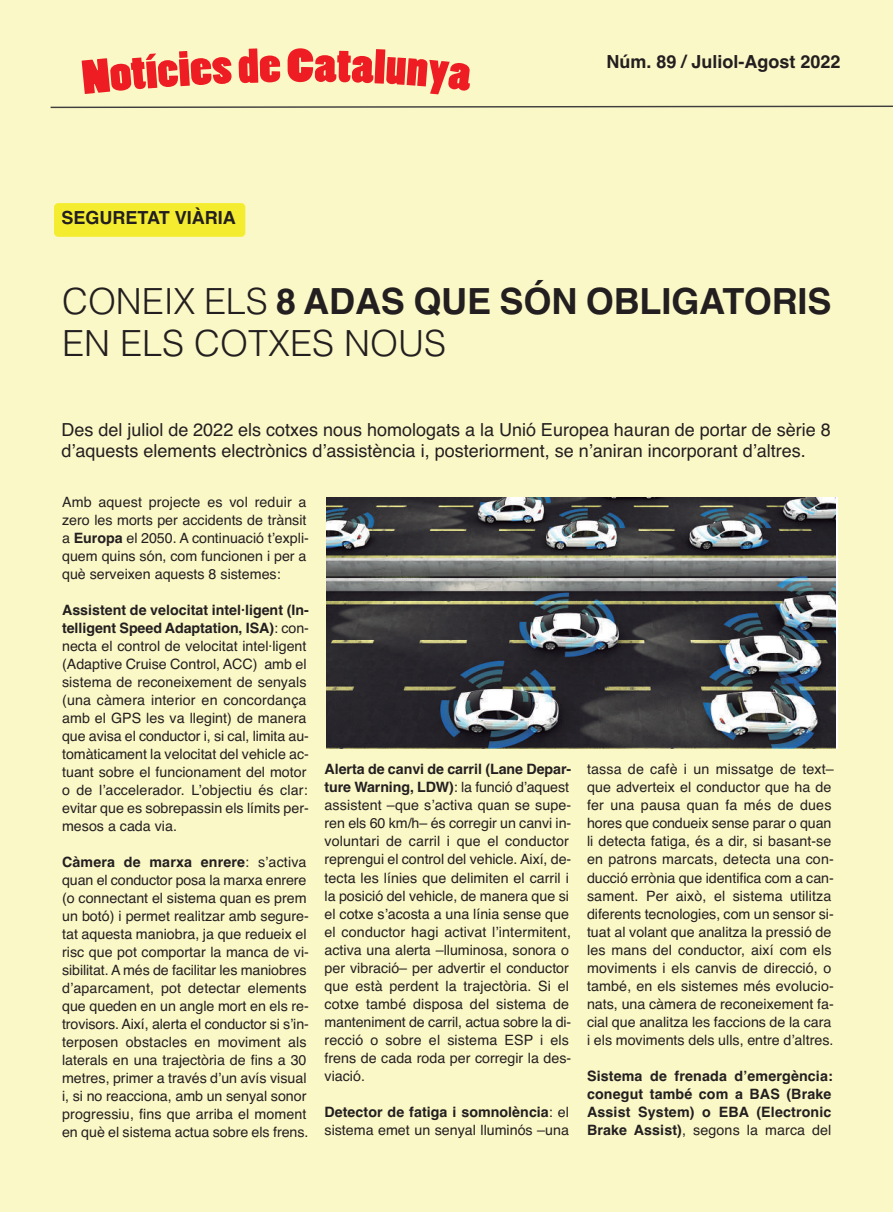
<style>
.page{position:relative;width:893px;height:1212px;background:#fbf8c7}
.page>*{position:absolute;margin:0;border:0;box-sizing:border-box;transform-origin:0 0}
.t1{font:44.7px "Poplar Std";color:#ee1d23;scale:1.29 1}
.t2{font:300 36px/42px "Helvetica";color:#231f20}
.t3{font:18px/21px "Helvetica";color:#231f20}
.t4{font:700 18px "Helvetica";color:#231f20}
.t5{font:14.25px/18px "Helvetica";color:#231f20}
.t6{font:700 14.25px/18px "Helvetica";letter-spacing:.01em;color:#231f20;text-align:justify}
.s1{font-weight:700}
.s2{font-weight:400}
</style>
<div class="page">
<svg style="left:50px;top:105px;width:843px;height:4px"></svg>
<div style="left:54px;top:203px;width:191px;height:34px;background:#f4ed2f;border-radius:4px"></div>
<img style="left:327px;top:497px;width:509px;height:252px">
<p class="t4" style="left:62px;top:211px;width:176px">SEGURETAT VIÀRIA</p>
<h1 class="t1" style="left:287px;top:45px;width:23px">C</h1>
<p class="t4" style="left:606px;top:55px;width:236px">Núm. 89 / Juliol-Agost 2022</p>
<h2 class="t2" style="left:62px;top:283px;width:771px">CONEIX ELS <span class="s1">8 ADAS QUE SÓN OBLIGATORIS<br></span>EN ELS COTXES NOUS</h2>
<p class="t3" style="left:62px;top:421px;width:771px">Des del juliol de 2022 els cotxes nous homologats a la Unió Europea hauran de portar de sèrie 8 d’aquests elements electrònics d’assistència i, posteriorment, se n’aniran incorporant d’altres.</p>
<p class="t5" style="left:62px;top:495px;width:248px">Amb aquest projecte es vol reduir a zero les morts per accidents de trànsit a <span class="s1">Europa</span> el 2050. A continuació t’expli&shy;quem quins són, com funcionen i per a què serveixen aquests 8 sistemes:</p>
<p class="t5" style="left:62px;top:603px;width:248px"><span class="s1">Assistent de velocitat intel·ligent (In&shy;telligent Speed Adaptation, ISA)</span>: con&shy;necta el control de velocitat intel·ligent (Adaptive Cruise Control, ACC) amb el sistema de reconeixement de senyals (una càmera interior en concordança amb el GPS les va llegint) de manera que avisa el conductor i, si cal, limita au&shy;tomàticament la velocitat del vehicle ac&shy;tuant sobre el funcionament del motor o de l’accelerador. L’objectiu és clar: evitar que es sobrepassin els límits per&shy;mesos a cada via.</p>
<p class="t5" style="left:62px;top:855px;width:248px"><span class="s1">Càmera de marxa enrere</span>: s’activa quan el conductor posa la marxa enrere (o connectant el sistema quan es prem un botó) i permet realitzar amb segure&shy;tat aquesta maniobra, ja que redueix el risc que pot comportar la manca de vi&shy;sibilitat. A més de facilitar les maniobres d’aparcament, pot detectar elements que queden en un angle mort en els re&shy;trovisors. Així, alerta el conductor si s’in&shy;terposen obstacles en moviment als laterals en una trajectòria de fins a 30 metres, primer a través d’un avís visual i, si no reacciona, amb un senyal sonor progressiu, fins que arriba el moment en què el sistema actua sobre els frens.</p>
<p class="t5" style="left:325px;top:762px;width:248px"><span class="s1">Alerta de canvi de carril (Lane Depar&shy;ture Warning, LDW)</span>: la funció d’aquest assistent –que s’activa quan se supe&shy;ren els 60 km/h– és corregir un canvi in&shy;voluntari de carril i que el conductor reprengui el control del vehicle. Així, de&shy;tecta les línies que delimiten el carril i la posició del vehicle, de manera que si el cotxe s’acosta a una línia sense que el conductor hagi activat l’intermitent, activa una alerta –lluminosa, sonora o per vibració– per advertir el conductor que està perdent la trajectòria. Si el cotxe també disposa del sistema de manteniment de carril, actua sobre la di&shy;recció o sobre el sistema ESP i els frens de cada roda per corregir la des&shy;viació.</p>
<p class="t5" style="left:325px;top:1104px;width:246px"><span class="s1">Detector de fatiga i somnolència</span>: el sistema emet un senyal lluminós –una</p>
<p class="t5" style="left:587px;top:762px;width:248px">tassa de cafè i un missatge de text– que adverteix el conductor que ha de fer una pausa quan fa més de dues hores que condueix sense parar o quan li detecta fatiga, és a dir, si basant-se en patrons marcats, detecta una con&shy;ducció errònia que identifica com a can&shy;sament. Per això, el sistema utilitza diferents tecnologies, com un sensor si&shy;tuat al volant que analitza la pressió de les mans del conductor, així com els moviments i els canvis de direcció, o també, en els sistemes més evolucio&shy;nats, una càmera de reconeixement fa&shy;cial que analitza les faccions de la cara i els moviments dels ulls, entre d’altres.</p>
<p class="t6" style="left:587px;top:1068px;width:247px">Sistema de frenada d’emergència: conegut també com a BAS (Brake Assist System) o EBA (Electronic Brake Assist)<span class="s2">, segons la marca del</span></p>
</div>
